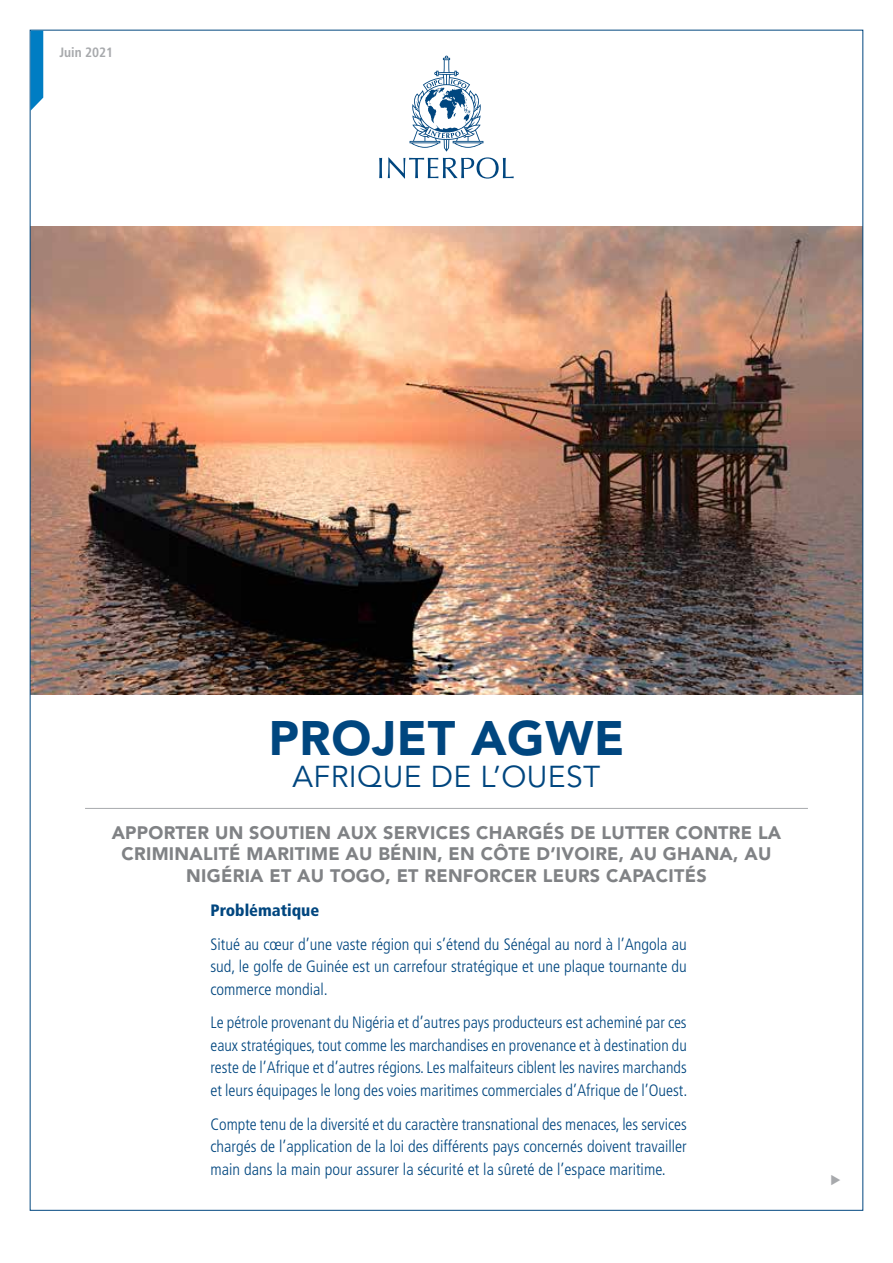
<style>
.page{position:relative;width:893px;height:1263px;background:#fff}
.page>*{position:absolute;margin:0;border:0;box-sizing:border-box;transform-origin:0 0}
.t1{font:900 48px "Avenir LT Std";letter-spacing:.015em;color:#00467f}
.t2{font:30px "Avenir LT Std";letter-spacing:.015em;color:#00467f}
.t3{font:900 18px/21.6px "Avenir LT Std";letter-spacing:.015em;color:#808285;text-align:center}
.TXT{font:300 condensed 16.5px/22.5px "Frutiger LT Std";color:#00467f;text-align:justify}
.TXT_introduction{font:900 condensed 16.5px "Frutiger LT Std";color:#00467f}
.t4{font:700 condensed 13.5px "Frutiger LT Std";color:#a7a9ac}
</style>
<div class="page">
<img style="left:32px;top:226px;width:829px;height:468px">
<svg style="left:379px;top:158px;width:3px;height:20px"></svg>
<svg style="left:388px;top:56px;width:126px;height:123px"></svg>
<svg style="left:31px;top:31px;width:12px;height:80px"></svg>
<hr style="left:85px;top:808px;width:723px;height:1px;background:#a7a9ac">
<p class="t4" style="left:60px;top:44px;width:55px">Juin 2021</p>
<p class="t1" style="left:269px;top:709px;width:357px">PROJET AGWE</p>
<p class="t2" style="left:293px;top:759px;width:309px">AFRIQUE DE L’OUEST</p>
<p class="t3" style="left:112px;top:822px;width:671px">APPORTER UN SOUTIEN AUX SERVICES CHARGÉS DE LUTTER CONTRE LA<br>CRIMINALITÉ MARITIME AU BÉNIN, EN CÔTE D’IVOIRE, AU GHANA, AU<br>NIGÉRIA ET AU TOGO, ET RENFORCER LEURS CAPACITÉS</p>
<p class="TXT_introduction" style="left:210px;top:900px;width:110px">Problématique</p>
<p class="TXT" style="left:210px;top:933px;width:478px">Situé au cœur d’une vaste région qui s’étend du Sénégal au nord à l’Angola au sud, le golfe de Guinée est un carrefour stratégique et une plaque tournante du commerce mondial.</p>
<p class="TXT" style="left:210px;top:1012px;width:478px">Le pétrole provenant du Nigéria et d’autres pays producteurs est acheminé par ces eaux stratégiques, tout comme les marchandises en provenance et à destination du reste de l’Afrique et d’autres régions. Les malfaiteurs ciblent les navires marchands et leurs équipages le long des voies maritimes commerciales d’Afrique de l’Ouest.</p>
<p class="TXT" style="left:210px;top:1113px;width:478px">Compte tenu de la diversité et du caractère transnational des menaces, les services chargés de l’application de la loi des différents pays concernés doivent travailler main dans la main pour assurer la sécurité et la sûreté de l’espace maritime.</p>
</div>
